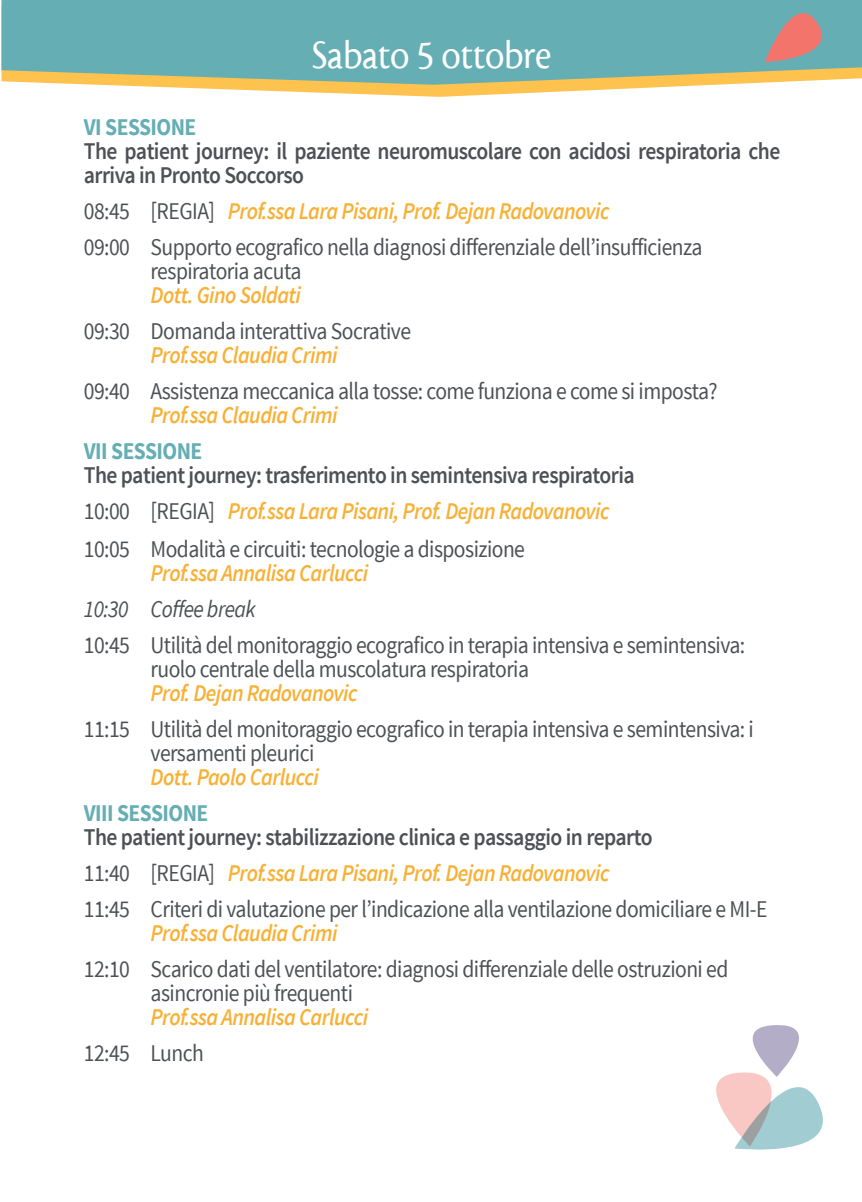
<style>
.page{position:relative;width:862px;height:1202px;background:#fff}
.page>*{position:absolute;margin:0;border:0;box-sizing:border-box;transform-origin:0 0}
.t1{font:42px "Cronos MM";letter-spacing:-.01em;color:#fff;scale:.9 1}
.t2{font:24px/36px "Source Sans Pro";letter-spacing:-.025em;color:#4d5155;scale:.9 1}
.t3{font:italic 600 24px "Source Sans Pro";letter-spacing:-.025em;color:#f7b136;scale:.9 1}
.t4{font:600 24px/24px "Source Sans Pro";letter-spacing:-.025em;color:#4d5155;scale:.9 1}
.t5{font:700 24px "Source Sans Pro";letter-spacing:-.025em;color:#65aeb4;scale:.9 1}
.t6{font:italic 24px "Source Sans Pro";letter-spacing:-.025em;color:#4d5155;scale:.9 1}
.s1{font-weight:600;font-style:italic;color:#f7b136}
.s2{font-weight:600}
</style>
<div class="page">
<svg style="left:106px;top:85px;width:602px;height:12px"></svg>
<svg style="left:1px;top:0;width:861px;height:85px;background:#75b0ab"></svg>
<svg style="left:764px;top:0;width:81px;height:62px;background:#949a9b"></svg>
<svg style="left:716px;top:1025px;width:107px;height:125px"></svg>
<h1 class="t1" style="left:312px;top:33px;width:267px">Sabato 5 ottobre</h1>
<p class="t5" style="left:84px;top:112px;width:127px">VI SESSIONE</p>
<p class="t4" style="left:84px;top:140px;width:775px">The patient journey: il paziente neuromuscolare con acidosi respiratoria che arriva in Pronto Soccorso</p>
<p class="t2" style="left:84px;top:194px;width:689px">08:45 [REGIA] <span class="s1">Prof.ssa Lara Pisani, Prof. Dejan Radovanovic<br></span>09:00 Supporto ecografico nella diagnosi differenziale dell’insufficienza</p>
<p class="t2" style="left:151px;top:254px;width:169px">respiratoria acuta</p>
<p class="t3" style="left:151px;top:280px;width:169px">Dott. Gino Soldati</p>
<p class="t2" style="left:84px;top:314px;width:365px">09:30 Domanda interattiva Socrative</p>
<p class="t3" style="left:151px;top:340px;width:209px">Prof.ssa Claudia Crimi</p>
<p class="t2" style="left:84px;top:374px;width:706px">09:40 Assistenza meccanica alla tosse: come funziona e come si imposta?</p>
<p class="t3" style="left:151px;top:400px;width:209px">Prof.ssa Claudia Crimi</p>
<p class="t5" style="left:84px;top:436px;width:133px">VII SESSIONE</p>
<p class="t2" style="left:84px;top:457px;width:614px;line-height:37px"><span class="s2">The patient journey: trasferimento in semintensiva respiratoria<br></span>10:00 [REGIA] <span class="s1">Prof.ssa Lara Pisani, Prof. Dejan Radovanovic<br></span>10:05 Modalità e circuiti: tecnologie a disposizione</p>
<p class="t3" style="left:151px;top:558px;width:243px">Prof.ssa Annalisa Carlucci</p>
<p class="t6" style="left:84px;top:594px;width:193px">10:30 Coffee break</p>
<p class="t2" style="left:151px;top:634px;width:662px;line-height:24px;text-indent:-67px">10:45 Utilità del monitoraggio ecografico in terapia intensiva e semintensiva: ruolo centrale della muscolatura respiratoria</p>
<p class="t3" style="left:151px;top:678px;width:232px">Prof. Dejan Radovanovic</p>
<p class="t2" style="left:151px;top:718px;width:672px;line-height:24px;text-indent:-67px">11:15 Utilità del monitoraggio ecografico in terapia intensiva e semintensiva: i versamenti pleurici</p>
<p class="t3" style="left:151px;top:762px;width:188px">Dott. Paolo Carlucci</p>
<p class="t5" style="left:84px;top:798px;width:140px">VIII SESSIONE</p>
<p class="t2" style="left:84px;top:820px;width:761px"><span class="s2">The patient journey: stabilizzazione clinica e passaggio in reparto<br></span>11:40 [REGIA] <span class="s1">Prof.ssa Lara Pisani, Prof. Dejan Radovanovic<br></span>11:45 Criteri di valutazione per l’indicazione alla ventilazione domiciliare e MI-E</p>
<p class="t3" style="left:151px;top:918px;width:209px">Prof.ssa Claudia Crimi</p>
<p class="t2" style="left:151px;top:958px;width:643px;line-height:24px;text-indent:-67px">12:10 Scarico dati del ventilatore: diagnosi differenziale delle ostruzioni ed asincronie più frequenti</p>
<p class="t3" style="left:151px;top:1002px;width:243px">Prof.ssa Annalisa Carlucci</p>
<p class="t2" style="left:84px;top:1036px;width:135px">12:45 Lunch</p>
</div>
